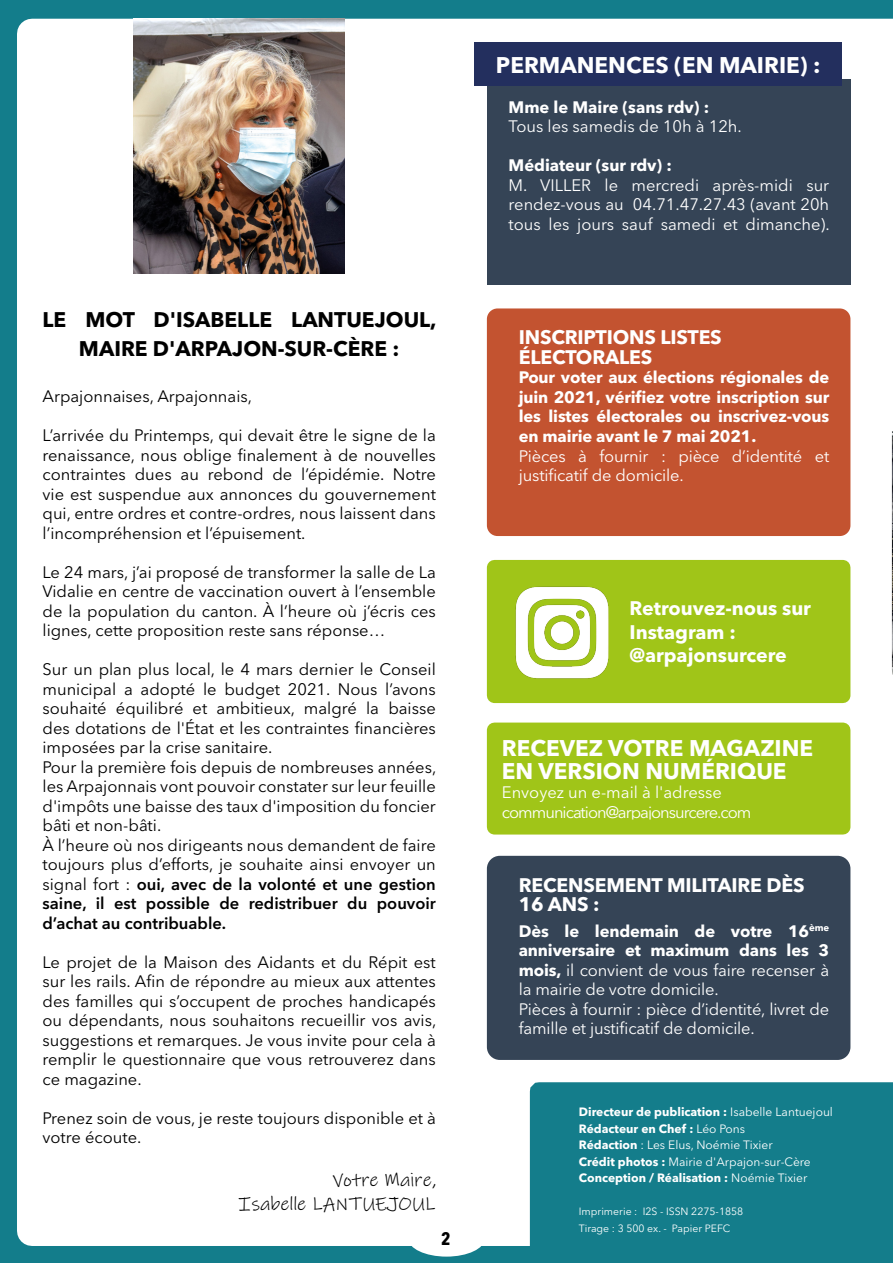
<style>
.page{position:relative;width:893px;height:1263px;background:#137d8b}
.page>*{position:absolute;margin:0;border:0;box-sizing:border-box;transform-origin:0 0}
.t1{font:700 22.5px/22.5px "Avenir Next LT Pro";color:#fff}
.t2{font:700 21px/28.5px "Avenir Next LT Pro";color:#000;text-align:center}
.t3{font:700 19.5px/23.4px "Avenir Next LT Pro";letter-spacing:-.01em;color:#fff}
.t4{font:19.5px/23.4px "Ink Free";color:#000;text-align:right}
.t5{font:700 condensed 18px "Avenir Next LT Pro";color:#000}
.t6{font:16.5px/19.5px "Avenir Next LT Pro";color:#000;text-align:justify}
.t7{font:16.5px/19.5px "Avenir Next LT Pro";letter-spacing:-.01em;color:#fff}
.t8{font:700 16.5px/19.5px "Avenir Next LT Pro";letter-spacing:-.01em;color:#fff;text-align:justify}
.t9{font:16.5px/19.5px "Avenir Next LT Pro";letter-spacing:-.06em;color:#fff}
.t10{font:700 12px/16.5px "Avenir Next LT Pro";color:#fff}
.t11{font:10.5px/16.5px "Avenir Next LT Pro";color:#fff}
.s1{font-weight:600}
.s2{font-weight:700}
.s3{font-weight:400}
</style>
<div class="page">
<div style="left:17px;top:19px;width:876px;height:1227px;background:#fff"></div>
<div style="left:487px;top:79px;width:363px;height:206px;background:#354456"></div>
<div style="left:475px;top:43px;width:367px;height:43px;background:#232f5e"></div>
<img style="left:134px;top:19px;width:211px;height:254px">
<svg style="left:522px;top:1075px;width:371px;height:171px"></svg>
<div style="left:494px;top:567px;width:349px;height:128px;background:#a0c518"></div>
<div style="left:487px;top:560px;width:363px;height:143px;border:15px solid #a0c518"></div>
<img style="left:516px;top:586px;width:92px;height:93px">
<div style="left:487px;top:856px;width:363px;height:204px;background:#354456;border-radius:13px"></div>
<div style="left:494px;top:730px;width:349px;height:97px;background:#a0c518"></div>
<div style="left:487px;top:722px;width:363px;height:112px;border:15px solid #a0c518"></div>
<div style="left:408px;top:1220px;width:77px;height:36px;background:#fff;border-radius:50%"></div>
<img style="left:892px;top:431px;width:1px;height:244px">
<div style="left:487px;top:308px;width:363px;height:228px;background:#c35330;border-radius:11px"></div>
<p class="t2" style="left:43px;top:306px;width:395px">LE MOT D'ISABELLE LANTUEJOUL,<br>MAIRE D'ARPAJON-SUR-CÈRE :</p>
<p class="t6" style="left:43px;top:387px;width:211px">Arpajonnaises, Arpajonnais,</p>
<p class="t6" style="left:43px;top:426px;width:395px">L’arrivée du Printemps, qui devait être le signe de la renaissance, nous oblige finalement à de nouvelles contraintes dues au rebond de l’épidémie. Notre vie est suspendue aux annonces du gouvernement qui, entre ordres et contre-ordres, nous laissent dans l’incompréhension et l’épuisement.</p>
<p class="t6" style="left:43px;top:562px;width:395px">Le 24 mars, j’ai proposé de transformer la salle de La Vidalie en centre de vaccination ouvert à l’ensemble de la population du canton. À l’heure où j’écris ces lignes, cette proposition reste sans réponse…</p>
<p class="t6" style="left:43px;top:660px;width:395px;text-align:left">Sur un plan plus local, le 4 mars dernier le Conseil municipal a adopté le budget 2021. Nous l’avons souhaité équilibré et ambitieux, malgré la baisse des dotations de l'État et les contraintes financières imposées par la crise sanitaire.<br>Pour la première fois depuis de nombreuses années, les Arpajonnais vont pouvoir constater sur leur feuille d'impôts une baisse des taux d'imposition du foncier bâti et non-bâti.<br>À l’heure où nos dirigeants nous demandent de faire toujours plus d’efforts, je souhaite ainsi envoyer un signal fort : <span class="s1">oui, avec de la volonté et une gestion saine, il est possible de redistribuer du pouvoir d’achat au contribuable.</span></p>
<p class="t6" style="left:43px;top:952px;width:395px">Le projet de la Maison des Aidants et du Répit est sur les rails. Afin de répondre au mieux aux attentes des familles qui s’occupent de proches handicapés ou dépendants, nous souhaitons recueillir vos avis, suggestions et remarques. Je vous invite pour cela à remplir le questionnaire que vous retrouverez dans ce magazine.</p>
<p class="t6" style="left:43px;top:1108px;width:395px">Prenez soin de vous, je reste toujours disponible et à votre écoute.</p>
<p class="t4" style="left:239px;top:1169px;width:199px">Votre Maire,<br>Isabelle LANTUEJOUL</p>
<p class="t5" style="left:441px;top:1228px;width:11px">2</p>
<h1 class="t1" style="left:496px;top:53px;width:326px">PERMANENCES (EN MAIRIE) :</h1>
<p class="t8" style="left:509px;top:97px;width:202px">Mme le Maire (sans rdv) :</p>
<p class="t7" style="left:509px;top:117px;width:235px">Tous les samedis de 10h à 12h.</p>
<p class="t8" style="left:509px;top:156px;width:165px">Médiateur (sur rdv) :</p>
<p class="t7" style="left:509px;top:175px;width:323px;text-align:justify">M. VILLER le mercredi après-midi sur rendez-vous au 04.71.47.27.43 (avant 20h tous les jours sauf samedi et dimanche).</p>
<p class="t3" style="left:519px;top:328px;width:205px;line-height:19.5px">INSCRIPTIONS LISTES<br>ÉLECTORALES</p>
<p class="t8" style="left:519px;top:368px;width:312px">Pour voter aux élections régionales de juin 2021, vérifiez votre inscription sur les listes électorales ou inscrivez-vous en mairie avant le 7 mai 2021.</p>
<p class="t7" style="left:519px;top:446px;width:312px">Pièces à fournir : pièce d’identité et justificatif de domicile.</p>
<p class="t3" style="left:629px;top:597px;width:183px">Retrouvez-nous sur<br>Instagram : @arpajonsurcere</p>
<h1 class="t1" style="left:502px;top:737px;width:313px">RECEVEZ VOTRE MAGAZINE<br>EN VERSION NUMÉRIQUE</h1>
<p class="t9" style="left:502px;top:783px;width:251px">Envoyez un e-mail à l'adresse communication@arpajonsurcere.com</p>
<p class="t3" style="left:519px;top:875px;width:287px;line-height:19.5px">RECENSEMENT MILITAIRE DÈS<br>16 ANS :</p>
<p class="t7" style="left:519px;top:921px;width:312px"><span class="s2">Dès le lendemain de votre 16</span><sup>ème </sup><span class="s2">anniversaire et maximum dans les 3 mois,</span> il convient de vous faire recenser à la mairie de votre domicile.<br>Pièces à fournir : pièce d’identité, livret de famille et justificatif de domicile.</p>
<p class="t10" style="left:579px;top:1104px;width:256px">Directeur de publication : <span class="s3">Isabelle Lantuejoul </span>Rédacteur en Chef : <span class="s3">Léo Pons<br></span>Rédaction <span class="s3">: Les Elus, Noémie Tixier<br></span>Crédit photos : <span class="s3">Mairie d'Arpajon-sur-Cère </span>Conception / Réalisation : <span class="s3">Noémie Tixier</span></p>
<p class="t11" style="left:579px;top:1203px;width:166px">Imprimerie : I2S - ISSN 2275-1858<br>Tirage : 3 500 ex. - Papier PEFC</p>
</div>
